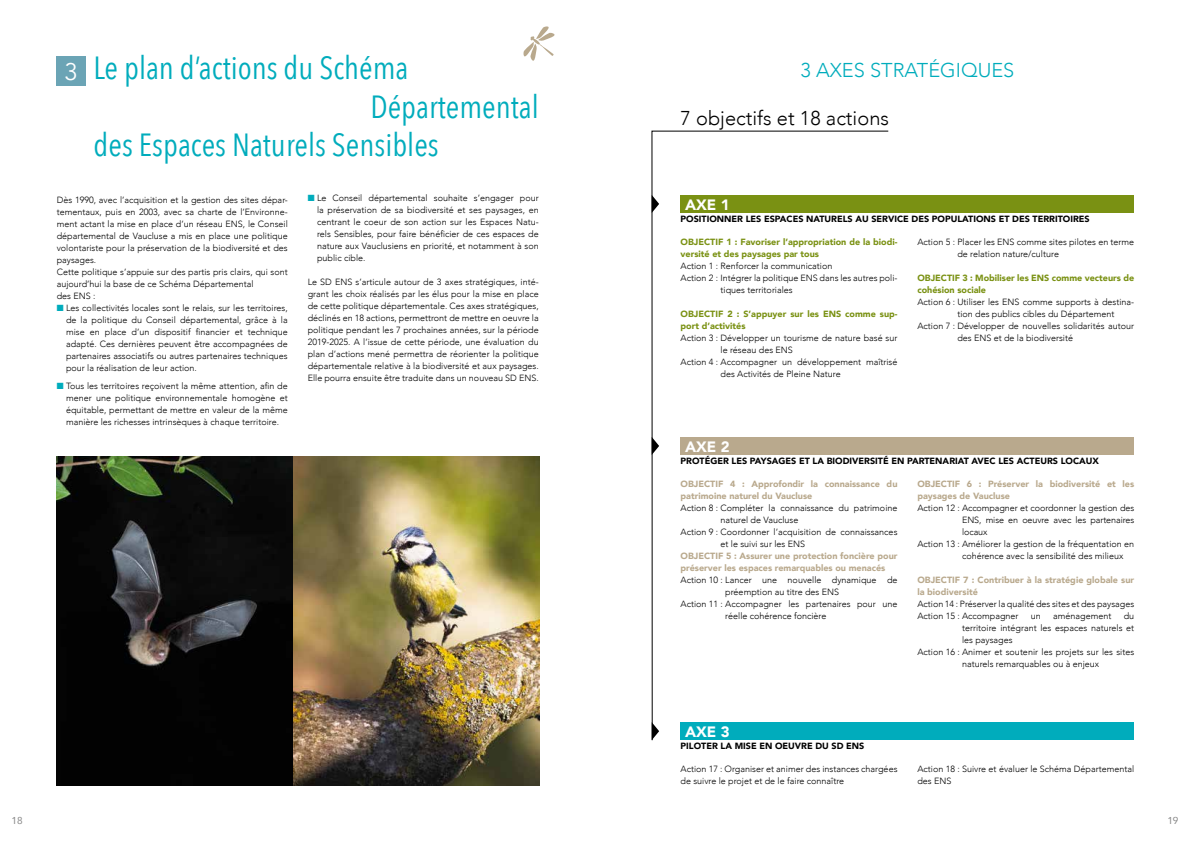
<style>
.page{position:relative;width:1191px;height:842px;background:#fff}
.page>*{position:absolute;margin:0;border:0;box-sizing:border-box;transform-origin:0 0}
.t1{font:32px "Avenir Next Condensed";color:#00acbc}
.t2{font:24px "Avenir";color:#fff}
.t3{font:300 20px "Avenir";color:#000}
.t4{font:300 20px "Avenir";color:#00acbc}
.t5{font:900 15px "Avenir";color:#fff}
.t6{font:10px "Avenir";color:#878787}
.t7{font:300 9px/12px "Avenir";color:#000}
.t8{font:900 9px/12px "Avenir";color:#b9a98d}
.t9{font:900 9px/12px "Avenir";color:#7a9113}
.t10{font:900 9px "Avenir";color:#000}
.s1{color:#00acbc}
</style>
<div class="page">
<img style="left:57px;top:456px;width:482px;height:329px">
<div style="left:680px;top:195px;width:454px;height:18px;background:#7a9113"></div>
<div style="left:680px;top:437px;width:454px;height:18px;background:#b9a98d"></div>
<div style="left:680px;top:722px;width:454px;height:18px;background:#00acbc"></div>
<div style="left:57px;top:57px;width:29px;height:29px;background:#6ba4b5"></div>
<svg style="left:523px;top:26px;width:31px;height:35px"></svg>
<svg style="left:651px;top:131px;width:237px;height:610px"></svg>
<svg style="left:651px;top:195px;width:8px;height:18px"></svg>
<svg style="left:651px;top:437px;width:8px;height:18px"></svg>
<svg style="left:651px;top:722px;width:8px;height:18px"></svg>
<h2 class="t2" style="left:65px;top:57px;width:15px">3</h2>
<h1 class="t1" style="left:94px;top:41px;width:316px">Le plan d’actions du Schéma</h1>
<h1 class="t1" style="left:370px;top:79px;width:170px">Départemental</h1>
<h1 class="t1" style="left:94px;top:118px;width:347px">des Espaces Naturels Sensibles</h1>
<p class="t7" style="left:57px;top:194px;width:233px">Dès 1990, avec l’acquisition et la gestion des sites dépar&shy;tementaux, puis en 2003, avec sa charte de l’Environne&shy;ment actant la mise en place d’un réseau ENS, le Conseil départemental de Vaucluse a mis en place une politique volontariste pour la préservation de la biodiversité et des paysages.<br>Cette politique s’appuie sur des partis pris clairs, qui sont aujourd’hui la base de ce Schéma Départemental<br>des ENS :</p>
<p class="t7" style="left:66px;top:302px;width:223px;text-align:justify;text-indent:-9px"><span class="s1">■</span> Les collectivités locales sont le relais, sur les territoires, de la politique du Conseil départemental, grâce à la mise en place d’un dispositif financier et technique adapté. Ces dernières peuvent être accompagnées de partenaires associatifs ou autres partenaires techniques pour la réalisation de leur action.</p>
<p class="t7" style="left:66px;top:380px;width:223px;text-align:justify;text-indent:-9px"><span class="s1">■</span> Tous les territoires reçoivent la même attention, afin de mener une politique environnementale homogène et équitable, permettant de mettre en valeur de la même manière les richesses intrinsèques à chaque territoire.</p>
<p class="t7" style="left:317px;top:192px;width:223px;text-align:justify;text-indent:-9px"><span class="s1">■</span> Le Conseil départemental souhaite s’engager pour la préservation de sa biodiversité et ses paysages, en centrant le coeur de son action sur les Espaces Natu&shy;rels Sensibles, pour faire bénéficier de ces espaces de nature aux Vauclusiens en priorité, et notamment à son public cible.</p>
<p class="t7" style="left:308px;top:276px;width:233px;text-align:justify">Le SD ENS s’articule autour de 3 axes stratégiques, inté&shy;grant les choix réalisés par les élus pour la mise en place de cette politique départementale. Ces axes stratégiques, déclinés en 18 actions, permettront de mettre en oeuvre la politique pendant les 7 prochaines années, sur la période 2019-2025. A l’issue de cette période, une évaluation du plan d’actions mené permettra de réorienter la politique départementale relative à la biodiversité et aux paysages.<br>Elle pourra ensuite être traduite dans un nouveau SD ENS.</p>
<h3 class="t4" style="left:800px;top:58px;width:215px">3 AXES STRATÉGIQUES</h3>
<h3 class="t3" style="left:680px;top:106px;width:210px">7 objectifs et 18 actions</h3>
<h3 class="t5" style="left:685px;top:192px;width:46px">AXE 1</h3>
<p class="t10" style="left:680px;top:211px;width:410px">POSITIONNER LES ESPACES NATURELS AU SERVICE DES POPULATIONS ET DES TERRITOIRES</p>
<p class="t9" style="left:680px;top:236px;width:218px">OBJECTIF 1 : Favoriser l’appropriation de la biodi&shy;versité et des paysages par tous</p>
<p class="t7" style="left:680px;top:260px;width:153px">Action 1 : Renforcer la communication</p>
<p class="t7" style="left:680px;top:272px;width:218px">Action 2 : Intégrer la politique ENS dans les autres poli-</p>
<p class="t7" style="left:720px;top:284px;width:74px">tiques territoriales</p>
<p class="t9" style="left:680px;top:308px;width:218px">OBJECTIF 2 : S’appuyer sur les ENS comme sup&shy;port d’activités</p>
<p class="t7" style="left:680px;top:332px;width:218px">Action 3 : Développer un tourisme de nature basé sur</p>
<p class="t7" style="left:720px;top:344px;width:74px">le réseau des ENS</p>
<p class="t7" style="left:680px;top:356px;width:218px">Action 4 : Accompagner un développement maîtrisé</p>
<p class="t7" style="left:720px;top:368px;width:122px">des Activités de Pleine Nature</p>
<p class="t7" style="left:957px;top:236px;width:178px;text-indent:-40px">Action 5 : Placer les ENS comme sites pilotes en terme de relation nature/culture</p>
<p class="t9" style="left:917px;top:272px;width:218px">OBJECTIF 3 : Mobiliser les ENS comme vecteurs de cohésion sociale</p>
<p class="t7" style="left:917px;top:296px;width:218px">Action 6 : Utiliser les ENS comme supports à destina-</p>
<p class="t7" style="left:957px;top:308px;width:159px">tion des publics cibles du Département</p>
<p class="t7" style="left:917px;top:320px;width:218px">Action 7 : Développer de nouvelles solidarités autour</p>
<p class="t7" style="left:957px;top:332px;width:117px">des ENS et de la biodiversité</p>
<h3 class="t5" style="left:685px;top:434px;width:46px">AXE 2</h3>
<p class="t10" style="left:680px;top:453px;width:420px">PROTÉGER LES PAYSAGES ET LA BIODIVERSITÉ EN PARTENARIAT AVEC LES ACTEURS LOCAUX</p>
<p class="t8" style="left:680px;top:478px;width:218px">OBJECTIF 4 : Approfondir la connaissance du patrimoine naturel du Vaucluse</p>
<p class="t7" style="left:680px;top:502px;width:218px">Action 8 : Compléter la connaissance du patrimoine</p>
<p class="t7" style="left:720px;top:514px;width:79px">naturel de Vaucluse</p>
<p class="t7" style="left:680px;top:526px;width:218px">Action 9 : Coordonner l’acquisition de connaissances</p>
<p class="t7" style="left:720px;top:538px;width:86px">et le suivi sur les ENS</p>
<p class="t8" style="left:680px;top:550px;width:218px">OBJECTIF 5 : Assurer une protection foncière pour préserver les espaces remarquables ou menacés</p>
<p class="t7" style="left:680px;top:574px;width:218px">Action 10 : Lancer une nouvelle dynamique de</p>
<p class="t7" style="left:725px;top:586px;width:115px">préemption au titre des ENS</p>
<p class="t7" style="left:680px;top:598px;width:218px">Action 11 : Accompagner les partenaires pour une</p>
<p class="t7" style="left:725px;top:610px;width:103px">réelle cohérence foncière</p>
<p class="t8" style="left:917px;top:478px;width:218px">OBJECTIF 6 : Préserver la biodiversité et les paysages de Vaucluse</p>
<p class="t7" style="left:917px;top:502px;width:218px">Action 12 : Accompagner et coordonner la gestion des</p>
<p class="t7" style="left:962px;top:514px;width:174px">ENS, mise en oeuvre avec les partenaires</p>
<p class="t7" style="left:962px;top:526px;width:27px">locaux</p>
<p class="t7" style="left:917px;top:538px;width:218px">Action 13 : Améliorer la gestion de la fréquentation en</p>
<p class="t7" style="left:962px;top:550px;width:163px">cohérence avec la sensibilité des milieux</p>
<p class="t8" style="left:917px;top:574px;width:218px">OBJECTIF 7 : Contribuer à la stratégie globale sur la biodiversité</p>
<p class="t7" style="left:917px;top:598px;width:218px">Action 14 : Préserver la qualité des sites et des paysages<br>Action 15 : Accompagner</p>
<p class="t7" style="left:1031px;top:610px;width:12px">un</p>
<p class="t7" style="left:1053px;top:610px;width:60px">aménagement</p>
<p class="t7" style="left:1123px;top:610px;width:12px">du</p>
<p class="t7" style="left:962px;top:622px;width:174px">territoire intégrant les espaces naturels et</p>
<p class="t7" style="left:962px;top:634px;width:52px">les paysages</p>
<p class="t7" style="left:917px;top:646px;width:218px">Action 16 : Animer et soutenir les projets sur les sites</p>
<p class="t7" style="left:962px;top:658px;width:139px">naturels remarquables ou à enjeux</p>
<h3 class="t5" style="left:685px;top:719px;width:46px">AXE 3</h3>
<p class="t10" style="left:680px;top:738px;width:185px">PILOTER LA MISE EN OEUVRE DU SD ENS</p>
<p class="t7" style="left:680px;top:763px;width:218px">Action 17 : Organiser et animer des instances chargées de suivre le projet et de le faire connaître</p>
<p class="t7" style="left:917px;top:763px;width:218px">Action 18 : Suivre et évaluer le Schéma Départemental des ENS</p>
<p class="t6" style="left:12px;top:813px;width:13px">18</p>
<p class="t6" style="left:1167px;top:813px;width:13px">19</p>
</div>
